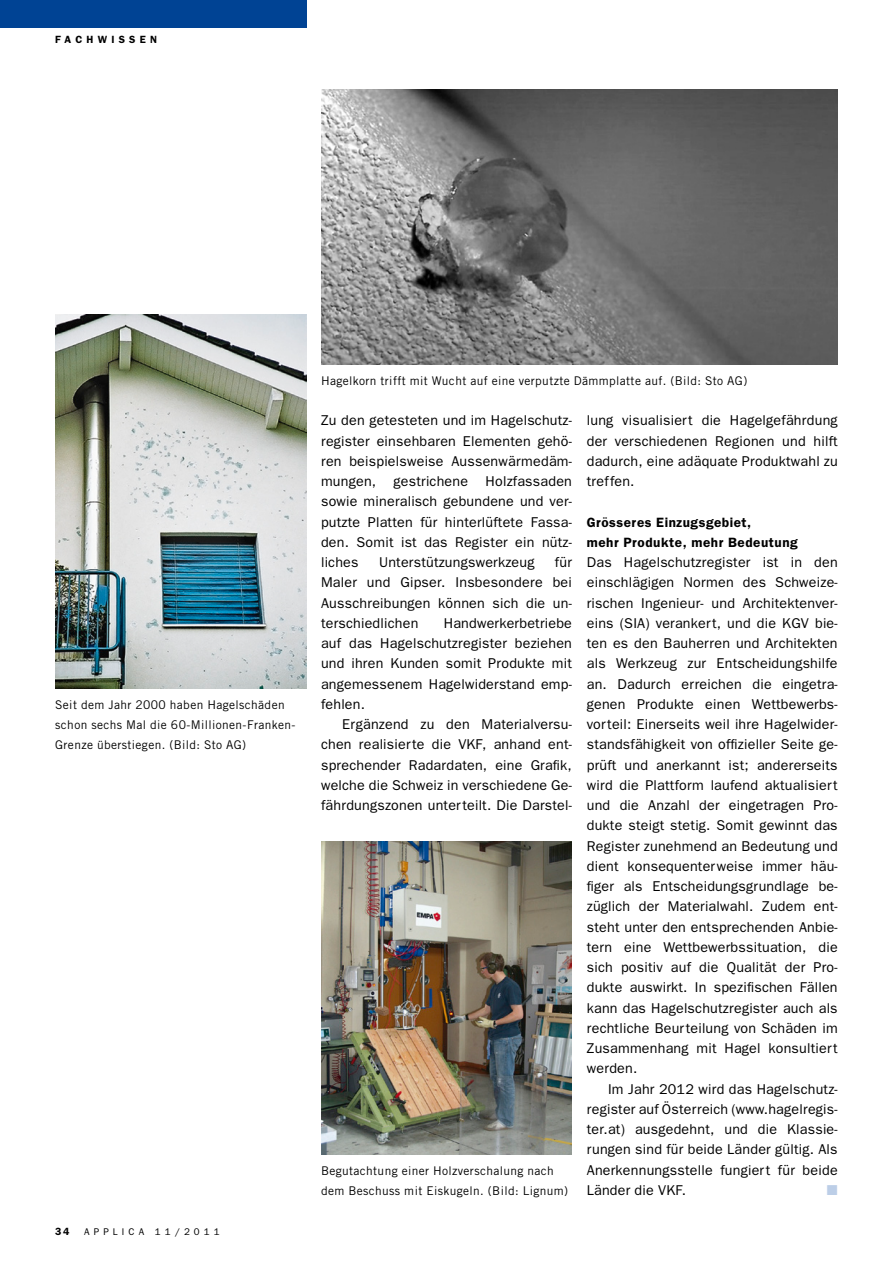
<style>
.page{position:relative;width:893px;height:1263px;background:#fff}
.page>*{position:absolute;margin:0;border:0;box-sizing:border-box;transform-origin:0 0}
.t1{font:14.25px/20.2px "Franklin Gothic";letter-spacing:.015em;color:#000;text-align:justify}
.t2{font:14.25px "Zapf Dingbats";color:#bccee7}
.t3{font:600 13.5px/20.2px "Franklin Gothic";letter-spacing:.04em;color:#000}
.t4{font:12px/20.2px "Trade Gothic";letter-spacing:.03em;color:#000}
.t5{font:600 10.5px "Franklin Gothic";letter-spacing:.45em;color:#000}
.t6{font:9.75px "Franklin Gothic";letter-spacing:.42em;color:#000}
</style>
<div class="page">
<div style="left:0;top:0;width:306px;height:28px;background:#004394"></div>
<img style="left:321px;top:89px;width:517px;height:275px">
<img style="left:321px;top:841px;width:251px;height:313px">
<img style="left:55px;top:315px;width:251px;height:373px">
<p class="t5" style="left:55px;top:33px;width:103px">fachw issen</p>
<p class="t4" style="left:55px;top:694px;width:242px">Seit dem Jahr 2000 haben Hagelschäden schon sechs Mal die 60-Millionen-Franken-<br>Grenze überstiegen. (Bild: Sto AG)</p>
<p class="t5" style="left:55px;top:1225px;width:16px">34</p>
<p class="t6" style="left:84px;top:1226px;width:137px">Applica 11/2011</p>
<p class="t4" style="left:321px;top:370px;width:428px">Hagelkorn trifft mit Wucht auf eine verputzte Dämmplatte auf. (Bild: Sto AG)</p>
<p class="t1" style="left:321px;top:410px;width:252px">Zu den getesteten und im Hagelschutz&shy;register einsehbaren Elementen gehö&shy;ren beispielsweise Aussenwärmedäm&shy;mungen, gestrichene Holzfassaden sowie mineralisch gebundene und ver&shy;putzte Platten für hinterlüftete Fassa&shy;den. Somit ist das Register ein nütz&shy;liches</p>
<p class="t1" style="left:321px;top:552px;width:252px;text-indent:234px">für Maler und Gipser. I nsbesondere bei Ausschreibungen können sich die un&shy;terschiedlichen</p>
<p class="t1" style="left:379px;top:552px;width:157px">Unterstützungswerkzeug</p>
<p class="t1" style="left:321px;top:612px;width:252px;text-indent:123px">Handwerkerbetriebe auf das Hagelschutzregister beziehen und ihren Kunden somit Produkte mit angemessenem Hagelwiderstand emp&shy;fehlen.</p>
<p class="t1" style="left:321px;top:714px;width:252px;text-indent:21px">Ergänzend zu den Materialversu&shy;chen realisierte die VKF, anhand ent&shy;sprechender Radardaten, eine Grafik, welche die Schweiz in verschiedene Ge&shy;fährdungszonen unterteilt. Die Darstel-</p>
<p class="t4" style="left:321px;top:1160px;width:249px">Begutachtung einer Holzverschalung nach dem Beschuss mit Eiskugeln. (Bild: Lignum)</p>
<p class="t1" style="left:587px;top:410px;width:252px">lung visualisiert die Hagelgefährdung der verschiedenen Regionen und hilft dadurch, eine adäquate Produktwahl zu treffen.</p>
<p class="t3" style="left:587px;top:511px;width:212px">Grösseres Einzugsgebiet,<br>mehr Produkte, mehr Bedeutung</p>
<p class="t1" style="left:587px;top:552px;width:252px">Das Hagelschutzregister ist in den einschlägigen Normen des Schweize&shy;rischen I ngenieur- und Architektenver&shy;eins (SIA) verankert, und die KGV bie&shy;ten es den Bauherren und Architekten als Werkzeug zur Entscheidungshilfe an. Dadurch erreichen die eingetra&shy;genen Produkte einen Wettbewerbs&shy;vorteil: Einerseits weil ihre Hagelwider&shy;standsfähigkeit von offizieller Seite ge&shy;prüft und anerkannt ist; andererseits wird die Plattform laufend aktualisiert und die Anzahl der eingetragen Pro&shy;dukte steigt stetig. Somit gewinnt das Register zunehmend an Bedeutung und dient konsequenterweise immer häu&shy;figer als Entscheidungsgrundlage be&shy;züglich der Materialwahl. Zudem ent&shy;steht unter den entsprechenden Anbie&shy;tern eine Wettbewerbssituation, die sich positiv auf die Qualität der Pro&shy;dukte auswirkt. I n spezifischen Fällen kann das Hagelschutzregister auch als rechtliche Beurteilung von Schäden im Zusammenhang mit Hagel konsultiert werden.</p>
<p class="t1" style="left:587px;top:1078px;width:252px;text-indent:21px">I m Jahr 2012 wird das Hagelschutz&shy;register auf Österreich (www.hagelregis&shy;ter.at) ausgedehnt, und die Klassie&shy;rungen sind für beide Länder gültig. Als Anerkennungsstelle fungiert für beide Länder die VKF.</p>
<p class="t2" style="left:827px;top:1183px;width:12px">■</p>
</div>
